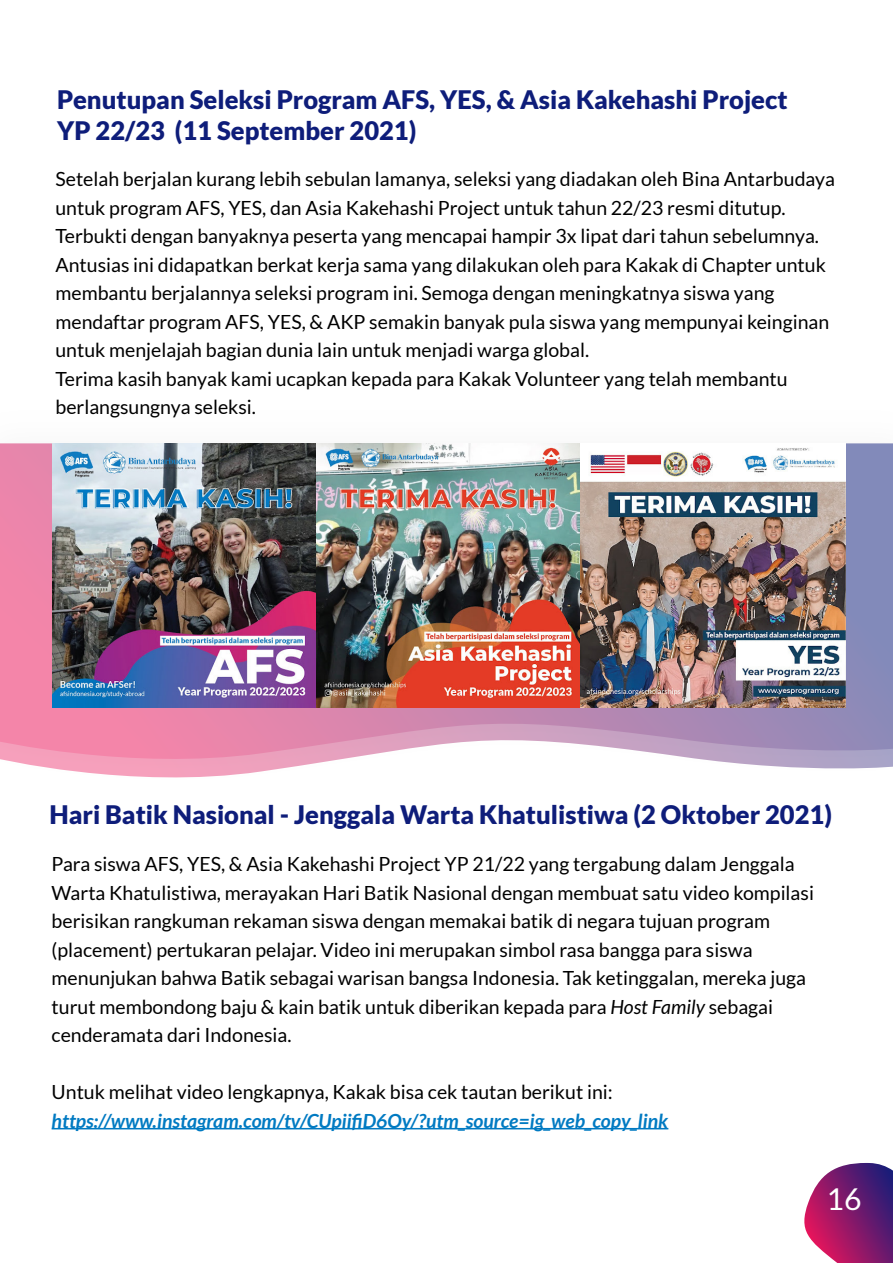
<style>
.page{position:relative;width:893px;height:1263px;background:#fff}
.page>*{position:absolute;margin:0;border:0;box-sizing:border-box;transform-origin:0 0}
.t1{font:30.15px "Lato";color:#fff}
.t2{font:900 25.5px/30.6px "Lato";color:#0e1d7a}
.t3{font:19.5px/28.5px "Lato";color:#000}
.t4{font:italic 700 19.5px "Lato";color:#007ac2}
.s1{font-style:italic}
</style>
<div class="page">
<svg style="left:0;top:443px;width:893px;height:328px;background:#d199bb"></svg>
<hr style="left:52px;top:1128px;width:616px;height:1px;background:#007ac2">
<svg style="left:804px;top:1163px;width:89px;height:100px;background:#913a7f"></svg>
<img style="left:52px;top:443px;width:793px;height:264px">
<h2 class="t2" style="left:57px;top:84px;width:732px">Penutupan Seleksi Program AFS, YES, &amp; Asia Kakehashi Project<br>YP 22/23 (11 September 2021)</h2>
<p class="t3" style="left:55px;top:165px;width:781px">Setelah berjalan kurang lebih sebulan lamanya, seleksi yang diadakan oleh Bina Antarbudaya untuk program AFS, YES, dan Asia Kakehashi Project untuk tahun 22/23 resmi ditutup.<br>Terbukti dengan banyaknya peserta yang mencapai hampir 3x lipat dari tahun sebelumnya.<br>Antusias ini didapatkan berkat kerja sama yang dilakukan oleh para Kakak di Chapter untuk membantu berjalannya seleksi program ini. Semoga dengan meningkatnya siswa yang mendaftar program AFS, YES, &amp; AKP semakin banyak pula siswa yang mempunyai keinginan untuk menjelajah bagian dunia lain untuk menjadi warga global.<br>Terima kasih banyak kami ucapkan kepada para Kakak Volunteer yang telah membantu berlangsungnya seleksi.</p>
<h2 class="t2" style="left:49px;top:799px;width:784px">Hari Batik Nasional - Jenggala Warta Khatulistiwa (2 Oktober 2021)</h2>
<p class="t3" style="left:52px;top:849px;width:764px">Para siswa AFS, YES, &amp; Asia Kakehashi Project YP 21/22 yang tergabung dalam Jenggala Warta Khatulistiwa, merayakan Hari Batik Nasional dengan membuat satu video kompilasi berisikan rangkuman rekaman siswa dengan memakai batik di negara tujuan program (placement) pertukaran pelajar. Video ini merupakan simbol rasa bangga para siswa menunjukan bahwa Batik sebagai warisan bangsa Indonesia. Tak ketinggalan, mereka juga turut membondong baju &amp; kain batik untuk diberikan kepada para <span class="s1">Host Family</span> sebagai cenderamata dari Indonesia.</p>
<p class="t3" style="left:52px;top:1078px;width:563px">Untuk melihat video lengkapnya, Kakak bisa cek tautan berikut ini:</p>
<p class="t4" style="left:52px;top:1109px;width:618px">https://www.instagram.com/tv/CUpiifiD6Oy/?utm_source=ig_web_copy_link</p>
<h1 class="t1" style="left:827px;top:1182px;width:36px">16</h1>
</div>
